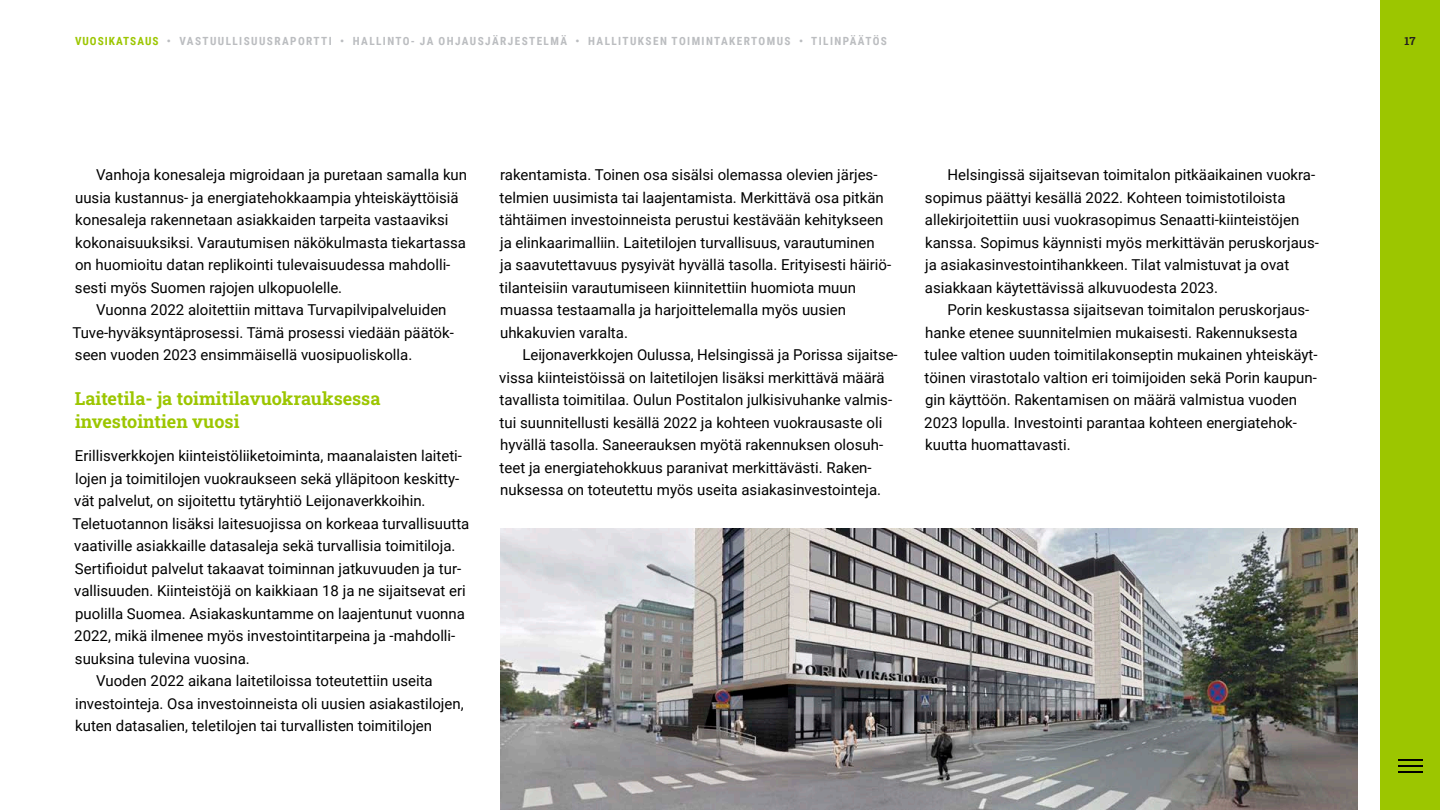
<style>
.page{position:relative;width:1440px;height:810px;background:#fff}
.page>*{position:absolute;margin:0;border:0;box-sizing:border-box;transform-origin:0 0}
.Väliotsikko_2{font:700 18px/22.5px "Roboto Slab";color:#9cc600}
.Body_2{font:15px/22.5px "Roboto";color:#000}
.Body{font:15px/22.5px "Roboto";color:#000}
.t1{font:700 11.25px "Roboto Condensed";letter-spacing:.125em;color:#bbbdc0}
.t2{font:700 11.25px "Roboto Slab";color:#231f20}
.s1{color:#9cc600}
</style>
<div class="page">
<img style="left:500px;top:529px;width:858px;height:281px">
<div style="left:1380px;top:0;width:60px;height:810px;background:#9cc600"></div>
<hr style="left:1398px;top:759px;width:24px;height:2px;background:#000">
<hr style="left:1398px;top:765px;width:24px;height:2px;background:#000">
<svg style="left:1398px;top:771px;width:24px;height:1px"></svg>
<p class="t1" style="left:75px;top:34px;width:814px"><span class="s1">VUOSIKATSAUS</span> • VASTUULLISUUSRAPORTTI • HALLINTO- JA OHJAUSJÄRJESTELMÄ • HALLITUKSEN TOIMINTAKERTOMUS • TILINPÄÄTÖS</p>
<p class="t2" style="left:1404px;top:34px;width:13px">17</p>
<p class="Body_2" style="left:75px;top:163px;width:394px;text-indent:21px">Vanhoja konesaleja migroidaan ja puretaan samalla kun uusia kustannus- ja energiatehokkaampia yhteiskäyttöisiä konesaleja rakennetaan asiakkaiden tarpeita vastaaviksi kokonaisuuksiksi. Varautumisen näkökulmasta tiekartassa on huomioitu datan replikointi tulevaisuudessa mahdolli&shy;sesti myös Suomen rajojen ulkopuolelle.</p>
<p class="Body_2" style="left:72px;top:298px;width:383px;text-indent:24px">Vuonna 2022 aloitettiin mittava Turvapilvipalveluiden<br>Tuve-hyväksyntäprosessi. Tämä prosessi viedään päätök&shy;seen vuoden 2023 ensimmäisellä vuosipuoliskolla.</p>
<p class="Väliotsikko_2" style="left:75px;top:387px;width:307px">Laitetila- ja toimitilavuokrauksessa investointien vuosi</p>
<p class="Body" style="left:72px;top:444px;width:398px">Erillisverkkojen kiinteistöliiketoiminta, maanalaisten laiteti&shy;lojen ja toimitilojen vuokraukseen sekä ylläpitoon keskitty&shy;vät palvelut, on sijoitettu tytäryhtiö Leijonaverkkoihin.<br>Teletuotannon lisäksi laitesuojissa on korkeaa turvallisuutta vaativille asiakkaille datasaleja sekä turvallisia toimitiloja.<br>Sertifioidut palvelut takaavat toiminnan jatkuvuuden ja tur&shy;vallisuuden. Kiinteistöjä on kaikkiaan 18 ja ne sijaitsevat eri puolilla Suomea. Asiakaskuntamme on laajentunut vuonna 2022, mikä ilmenee myös investointitarpeina ja -mahdolli&shy;suuksina tulevina vuosina.</p>
<p class="Body_2" style="left:75px;top:669px;width:390px;text-indent:21px">Vuoden 2022 aikana laitetiloissa toteutettiin useita investointeja. Osa investoinneista oli uusien asiakastilojen, kuten datasalien, teletilojen tai turvallisten toimitilojen</p>
<p class="Body_2" style="left:500px;top:163px;width:393px">rakentamista. Toinen osa sisälsi olemassa olevien järjes&shy;telmien uusimista tai laajentamista. Merkittävä osa pitkän tähtäimen investoinneista perustui kestävään kehitykseen ja elinkaarimalliin. Laitetilojen turvallisuus, varautuminen<br>ja saavutettavuus pysyivät hyvällä tasolla. Erityisesti häiriö&shy;tilanteisiin varautumiseen kiinnitettiin huomiota muun muassa testaamalla ja harjoittelemalla myös uusien uhkakuvien varalta.</p>
<p class="Body_2" style="left:499px;top:343px;width:400px;text-indent:23px">Leijonaverkkojen Oulussa, Helsingissä ja Porissa sijaitse&shy;vissa kiinteistöissä on laitetilojen lisäksi merkittävä määrä tavallista toimitilaa. Oulun Postitalon julkisivuhanke valmis&shy;tui suunnitellusti kesällä 2022 ja kohteen vuokrausaste oli hyvällä tasolla. Saneerauksen myötä rakennuksen olosuh&shy;teet ja energiatehokkuus paranivat merkittävästi. Raken&shy;nuksessa on toteutettu myös useita asiakasinvestointeja.</p>
<p class="Body_2" style="left:925px;top:163px;width:396px;text-indent:23px">Helsingissä sijaitsevan toimitalon pitkäaikainen vuokra&shy;sopimus päättyi kesällä 2022. Kohteen toimistotiloista allekirjoitettiin uusi vuokrasopimus Senaatti-kiinteistöjen kanssa. Sopimus käynnisti myös merkittävän peruskorjaus&shy;ja asiakasinvestointihankkeen. Tilat valmistuvat ja ovat asiakkaan käytettävissä alkuvuodesta 2023.</p>
<p class="Body_2" style="left:924px;top:298px;width:395px;text-indent:23px">Porin keskustassa sijaitsevan toimitalon peruskorjaus&shy;hanke etenee suunnitelmien mukaisesti. Rakennuksesta tulee valtion uuden toimitilakonseptin mukainen yhteiskäyt&shy;töinen virastotalo valtion eri toimijoiden sekä Porin kaupun&shy;gin käyttöön. Rakentamisen on määrä valmistua vuoden 2023 lopulla. Investointi parantaa kohteen energiatehok&shy;kuutta huomattavasti.</p>
</div>
